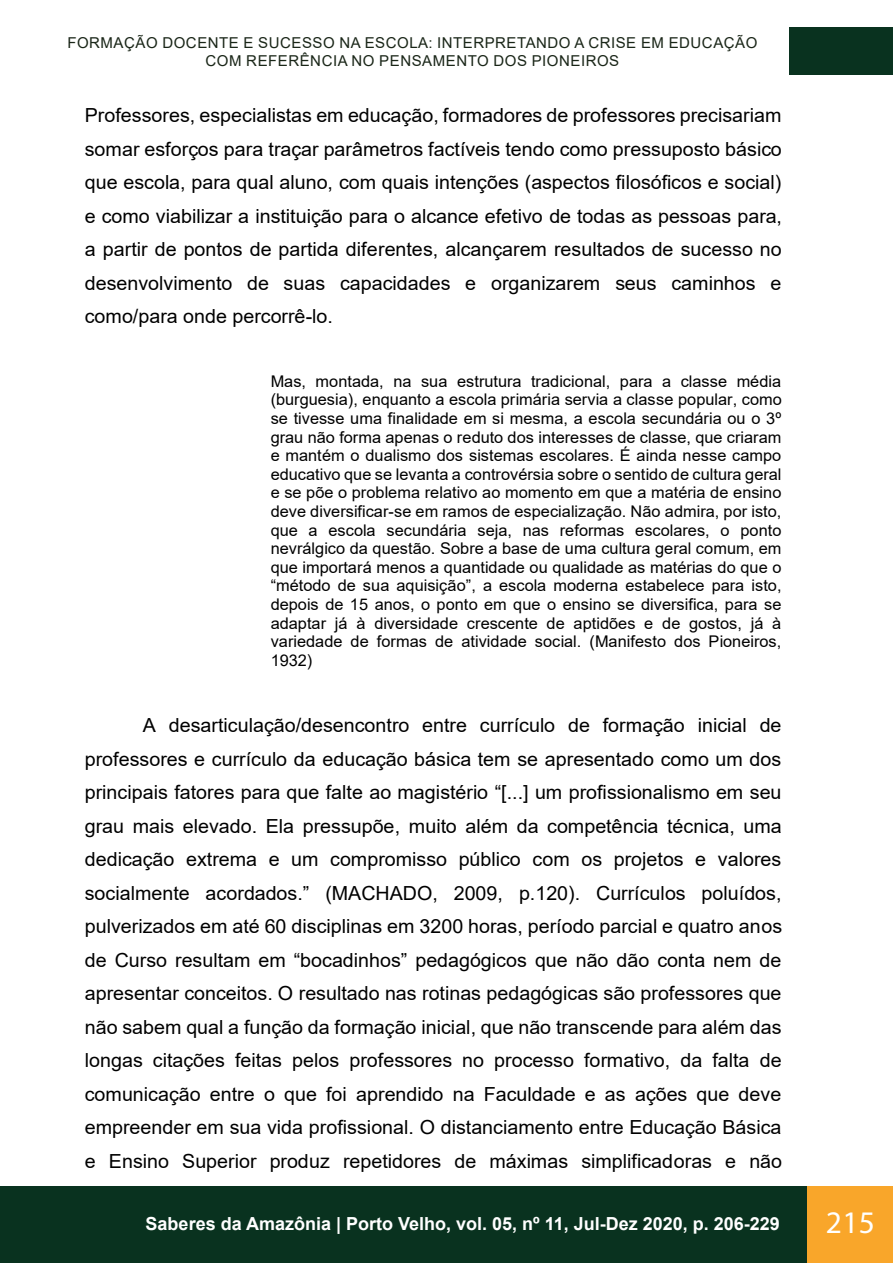
<style>
.page{position:relative;width:893px;height:1263px;background:#fff}
.page>*{position:absolute;margin:0;border:0;box-sizing:border-box;transform-origin:0 0}
.t1{font:31.5px "Myriad Pro";color:#fff}
.t2{font:19.35px/33.5px "Arial";color:#000;text-align:justify}
.t3{font:700 18px "Arial";color:#fff}
.t4{font:16.05px/18.6px "Arial";color:#000;text-align:justify}
.t5{font:15px/18px "Arial";letter-spacing:.035em;color:#1a2618;text-align:center}
</style>
<div class="page">
<div style="left:789px;top:28px;width:104px;height:47px;background:#09321f"></div>
<div style="left:0;top:1186px;width:893px;height:77px;background:#09321f"></div>
<div style="left:808px;top:1186px;width:85px;height:77px;background:#f9a62a"></div>
<p class="t5" style="left:67px;top:34px;width:691px">FORMAÇÃO DOCENTE E SUCESSO NA ESCOLA: INTERPRETANDO A CRISE EM EDUCAÇÃO<br>COM REFERÊNCIA NO PENSAMENTO DOS PIONEIROS</p>
<p class="t2" style="left:85px;top:98px;width:699px">Professores, especialistas em educação, formadores de professores precisariam somar esforços para traçar parâmetros factíveis tendo como pressuposto básico que escola, para qual aluno, com quais intenções (aspectos filosóficos e social) e como viabilizar a instituição para o alcance efetivo de todas as pessoas para, a partir de pontos de partida diferentes, alcançarem resultados de sucesso no desenvolvimento de suas capacidades e organizarem seus caminhos e como/para onde percorrê-lo.</p>
<p class="t4" style="left:271px;top:372px;width:513px">Mas, montada, na sua estrutura tradicional, para a classe média (burguesia), enquanto a escola primária servia a classe popular, como se tivesse uma finalidade em si mesma, a escola secundária ou o 3º grau não forma apenas o reduto dos interesses de classe, que criaram e mantém o dualismo dos sistemas escolares. É ainda nesse campo educativo que se levanta a controvérsia sobre o sentido de cultura geral e se põe o problema relativo ao momento em que a matéria de ensino deve diversificar-se em ramos de especialização. Não admira, por isto, que a escola secundária seja, nas reformas escolares, o ponto nevrálgico da questão. Sobre a base de uma cultura geral comum, em que importará menos a quantidade ou qualidade as matérias do que o “método de sua aquisição”, a escola moderna estabelece para isto, depois de 15 anos, o ponto em que o ensino se diversifica, para se adaptar já à diversidade crescente de aptidões e de gostos, já à variedade de formas de atividade social. (Manifesto dos Pioneiros, 1932)</p>
<p class="t2" style="left:85px;top:708px;width:699px;text-indent:58px">A desarticulação/desencontro entre currículo de formação inicial de professores e currículo da educação básica tem se apresentado como um dos principais fatores para que falte ao magistério “[...] um profissionalismo em seu grau mais elevado. Ela pressupõe, muito além da competência técnica, uma dedicação extrema e um compromisso público com os projetos e valores socialmente acordados.” (MACHADO, 2009, p.120). Currículos poluídos, pulverizados em até 60 disciplinas em 3200 horas, período parcial e quatro anos de Curso resultam em “bocadinhos” pedagógicos que não dão conta nem de apresentar conceitos. O resultado nas rotinas pedagógicas são professores que não sabem qual a função da formação inicial, que não transcende para além das longas citações feitas pelos professores no processo formativo, da falta de comunicação entre o que foi aprendido na Faculdade e as ações que deve empreender em sua vida profissional. O distanciamento entre Educação Básica e Ensino Superior produz repetidores de máximas simplificadoras e não</p>
<p class="t3" style="left:146px;top:1211px;width:636px">Saberes da Amazônia | Porto Velho, vol. 05, nº 11, Jul-Dez 2020, p. 206-229</p>
<h1 class="t1" style="left:826px;top:1202px;width:51px">215</h1>
</div>
